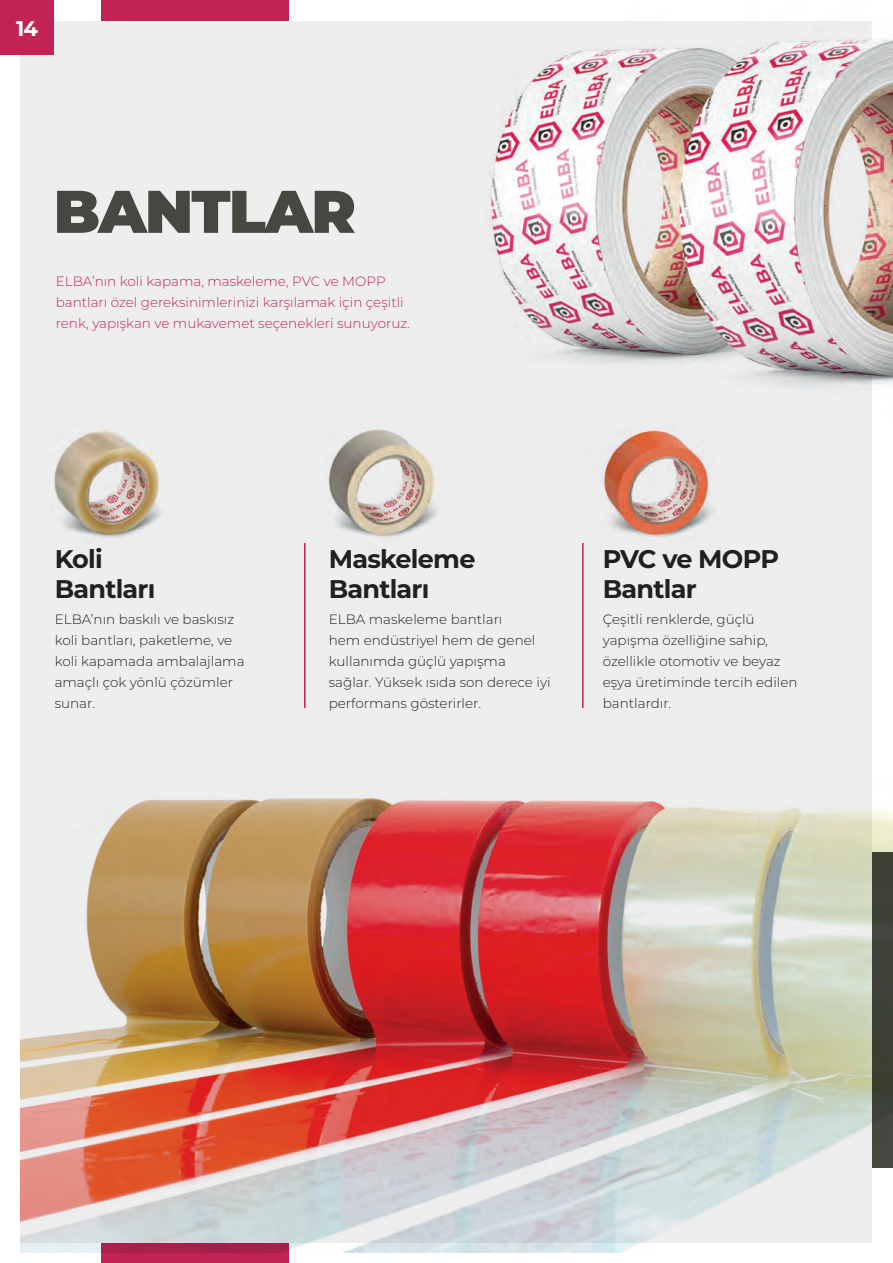
<style>
.page{position:relative;width:893px;height:1263px;background:#fff}
.page>*{position:absolute;margin:0;border:0;box-sizing:border-box;transform-origin:0 0}
.t1{font:900 60px "Montserrat";letter-spacing:-.03em;color:#474742}
.t2{font:700 25.5px/30.6px "Montserrat";letter-spacing:-.03em;color:#231f20}
.t3{font:700 21px "Montserrat";color:#fff}
.t4{font:300 13.5px/21px "Montserrat";color:#231f20}
.t5{font:300 13.5px/21px "Montserrat";color:#c32353}
</style>
<div class="page">
<div style="left:102px;top:0;width:187px;height:1262px;background:#c32353"></div>
<div style="left:21px;top:21px;width:850px;height:1220px;background:#eeeeef"></div>
<img style="left:21px;top:645px;width:871px;height:607px">
<div style="left:871px;top:852px;width:21px;height:315px;background:#3e4136"></div>
<hr style="left:304px;top:543px;width:1px;height:165px;background:#c32353">
<hr style="left:582px;top:543px;width:1px;height:165px;background:#c32353">
<img style="left:487px;top:21px;width:405px;height:490px">
<img style="left:20px;top:410px;width:142px;height:142px">
<img style="left:304px;top:429px;width:134px;height:123px">
<div style="left:0;top:0;width:54px;height:55px;background:#c32353"></div>
<img style="left:546px;top:410px;width:213px;height:142px">
<h3 class="t3" style="left:16px;top:13px;width:24px">14</h3>
<h1 class="t1" style="left:54px;top:166px;width:304px">BANTLAR</h1>
<p class="t5" style="left:56px;top:270px;width:355px">ELBA’nın koli kapama, maskeleme, PVC ve MOPP bantları özel gereksinimlerinizi karşılamak için çeşitli renk, yapışkan ve mukavemet seçenekleri sunuyoruz.</p>
<h2 class="t2" style="left:55px;top:542px;width:102px">Koli<br>Bantları</h2>
<p class="t4" style="left:55px;top:608px;width:191px">ELBA’nın baskılı ve baskısız koli bantları, paketleme, ve koli kapamada ambalajlama amaçlı çok yönlü çözümler sunar.</p>
<p class="t4" style="left:602px;top:608px;width:196px">Çeşitli renklerde, güçlü yapışma özelliğine sahip, özellikle otomotiv ve beyaz eşya üretiminde tercih edilen bantlardır.</p>
<h2 class="t2" style="left:328px;top:542px;width:148px">Maskeleme<br>Bantları</h2>
<h2 class="t2" style="left:602px;top:542px;width:178px">PVC ve MOPP<br>Bantlar</h2>
<p class="t4" style="left:328px;top:608px;width:223px">ELBA maskeleme bantları<br>hem endüstriyel hem de genel kullanımda güçlü yapışma sağlar. Yüksek ısıda son derece iyi performans gösterirler.</p>
</div>
